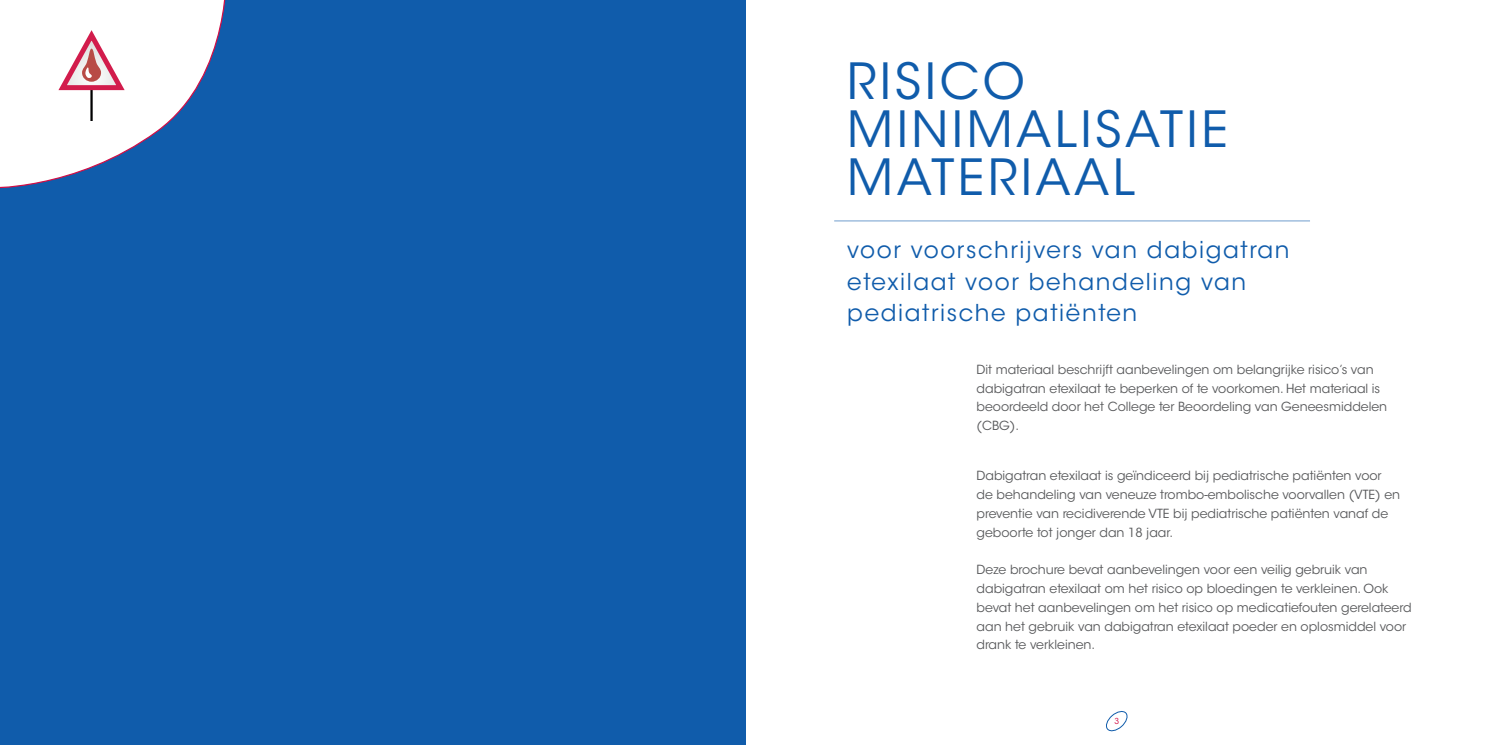
<style>
.page{position:relative;width:1489px;height:745px;background:#fff}
.page>*{position:absolute;margin:0;border:0;box-sizing:border-box;transform-origin:0 0}
.t1{font:49.5px/48.2px "ITC Avant Garde Std";letter-spacing:.07em;color:#105cab}
.t2{font:23.12px/31.5px "ITC Avant Garde Std";letter-spacing:.07em;color:#105cab}
.Platte_tekst{font:12.5px/18.8px "ITC Avant Garde Std";color:#57585a}
.t3{font:8.25px "ITC Avant Garde Std";color:#d20e46}
</style>
<div class="page">
<svg style="left:1106px;top:711px;width:22px;height:21px"></svg>
<div style="left:0;top:0;width:746px;height:744px;background:#105cab"></div>
<hr style="left:90px;top:87px;width:3px;height:33px;background:#000001">
<svg style="left:54px;top:30px;width:73px;height:64px"></svg>
<hr style="left:834px;top:220px;width:475px;height:1px;background:#105cab">
<p class="t1" style="left:847px;top:57px;width:382px">RISICO<br>MINIMALISATIE</p>
<p class="t1" style="left:847px;top:154px;width:289px">MATERIAAL</p>
<p class="t2" style="left:847px;top:234px;width:444px">voor voorschrijvers van dabigatran etexilaat voor behandeling van pediatrische patiënten</p>
<p class="Platte_tekst" style="left:976px;top:360px;width:412px">Dit materiaal beschrijft aanbevelingen om belangrijke risico’s van dabigatran etexilaat te beperken of te voorkomen. Het materiaal is beoordeeld door het College ter Beoordeling van Geneesmiddelen (CBG).</p>
<p class="Platte_tekst" style="left:976px;top:466px;width:425px">Dabigatran etexilaat is geïndiceerd bij pediatrische patiënten voor de behandeling van veneuze trombo‑embolische voorvallen (VTE) en preventie van recidiverende VTE bij pediatrische patiënten vanaf de geboorte tot jonger dan 18 jaar.</p>
<p class="Platte_tekst" style="left:976px;top:560px;width:436px">Deze brochure bevat aanbevelingen voor een veilig gebruik van dabigatran etexilaat om het risico op bloedingen te verkleinen. Ook bevat het aanbevelingen om het risico op medicatiefouten gerelateerd aan het gebruik van dabigatran etexilaat poeder en oplosmiddel voor drank te verkleinen.</p>
<p class="t3" style="left:1114px;top:715px;width:6px">3</p>
</div>
